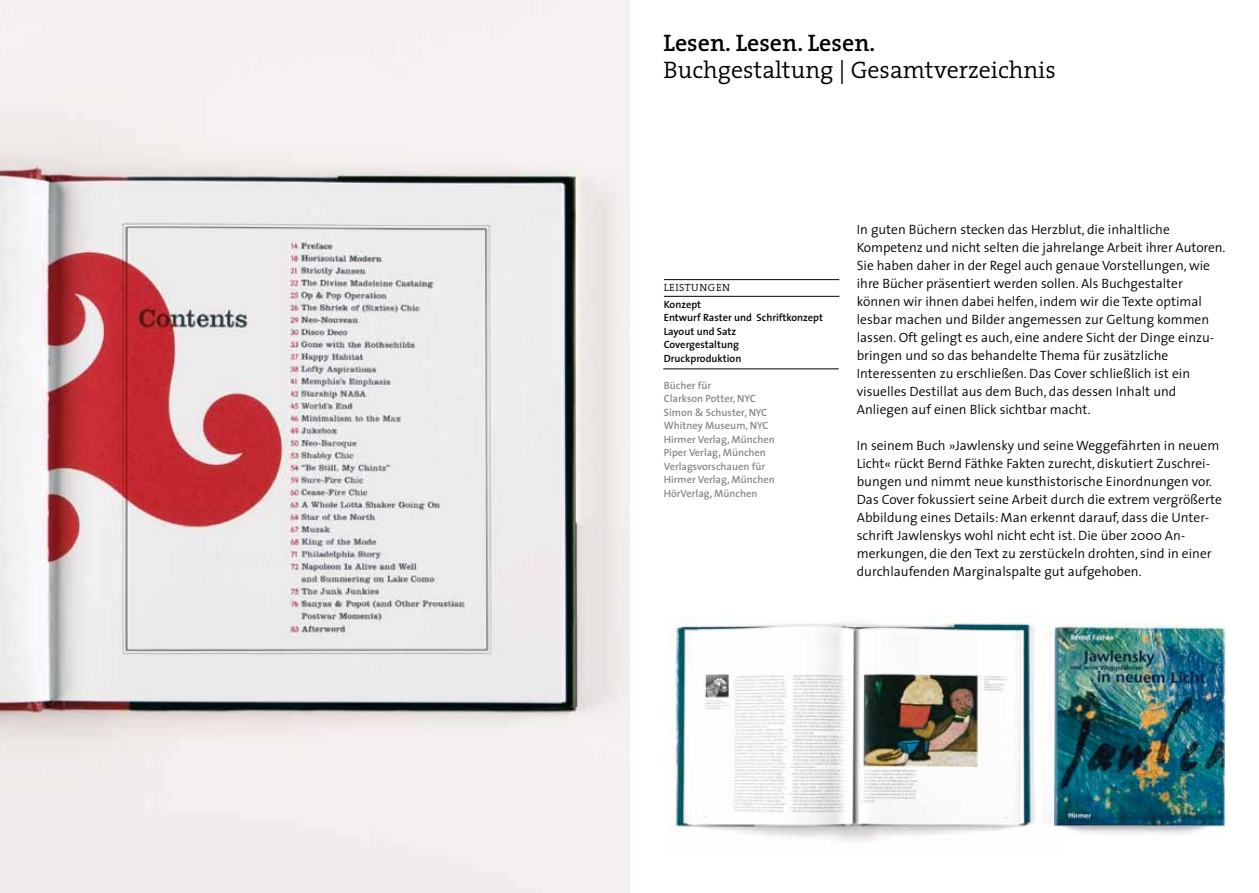
<style>
.page{position:relative;width:1259px;height:893px;background:#fff}
.page>*{position:absolute;margin:0;border:0;box-sizing:border-box;transform-origin:0 0}
.t1{font:300 24px "The Serif";color:#000}
.t2{font:600 24px "The Serif";color:#000}
.t3{font:300 13.5px/18px "The Sans";color:#000}
.t4{font:600 10.5px/13.5px "The Sans";color:#87888a}
.t5{font:600 10.5px/13.5px "The Sans";color:#000}
.t6{font:10.5px "The Serif Semi Light Caps";letter-spacing:.055em;color:#000}
</style>
<div class="page">
<hr style="left:664px;top:279px;width:175px;height:1px;background:#000">
<hr style="left:664px;top:296px;width:175px;height:1px;background:#000">
<hr style="left:663px;top:369px;width:175px;height:1px;background:#000">
<img style="left:0;top:0;width:629px;height:893px">
<img style="left:673px;top:619px;width:362px;height:222px">
<img style="left:1042px;top:621px;width:183px;height:213px">
<h1 class="t2" style="left:663px;top:23px;width:213px">Lesen. Lesen. Lesen.</h1>
<h1 class="t1" style="left:663px;top:50px;width:394px">Buchgestaltung | Gesamtverzeichnis</h1>
<p class="t6" style="left:664px;top:279px;width:68px">LEISTUNGEN</p>
<p class="t5" style="left:664px;top:297px;width:161px">Konzept<br>Entwurf Raster und Schriftkonzept<br>Layout und Satz<br>Covergestaltung<br>Druckproduktion</p>
<p class="t4" style="left:664px;top:378px;width:112px">Bücher für<br>Clarkson Potter, NYC<br>Simon &amp; Schuster, NYC<br>Whitney Museum, NYC<br>Hirmer Verlag, München<br>Piper Verlag, München<br>Verlagsvorschauen für<br>Hirmer Verlag, München<br>HörVerlag, München</p>
<p class="t3" style="left:856px;top:220px;width:370px">In guten Büchern stecken das Herzblut, die inhaltliche Kompetenz und nicht selten die jahrelange Arbeit ihrer Autoren.<br>Sie haben daher in der Regel auch genaue Vorstellungen, wie ihre Bücher präsentiert werden sollen. Als Buchgestalter können wir ihnen dabei helfen, indem wir die Texte optimal lesbar machen und Bilder angemessen zur Geltung kommen lassen. Oft gelingt es auch, eine andere Sicht der Dinge einzu&shy;bringen und so das behandelte Thema für zusätzliche Interessenten zu erschließen. Das Cover schließlich ist ein visuelles Destillat aus dem Buch, das dessen Inhalt und Anliegen auf einen Blick sichtbar macht.</p>
<p class="t3" style="left:856px;top:436px;width:367px">In seinem Buch »Jawlensky und seine Weggefährten in neuem Licht« rückt Bernd Fäthke Fakten zurecht, diskutiert Zuschrei&shy;bungen und nimmt neue kunsthistorische Einordnungen vor.<br>Das Cover fokussiert seine Arbeit durch die extrem vergrößerte Abbildung eines Details: Man erkennt darauf, dass die Unter&shy;schrift Jawlenskys wohl nicht echt ist. Die über 2000 An&shy;merkungen, die den Text zu zerstückeln drohten, sind in einer durchlaufenden Marginalspalte gut aufgehoben.</p>
</div>
